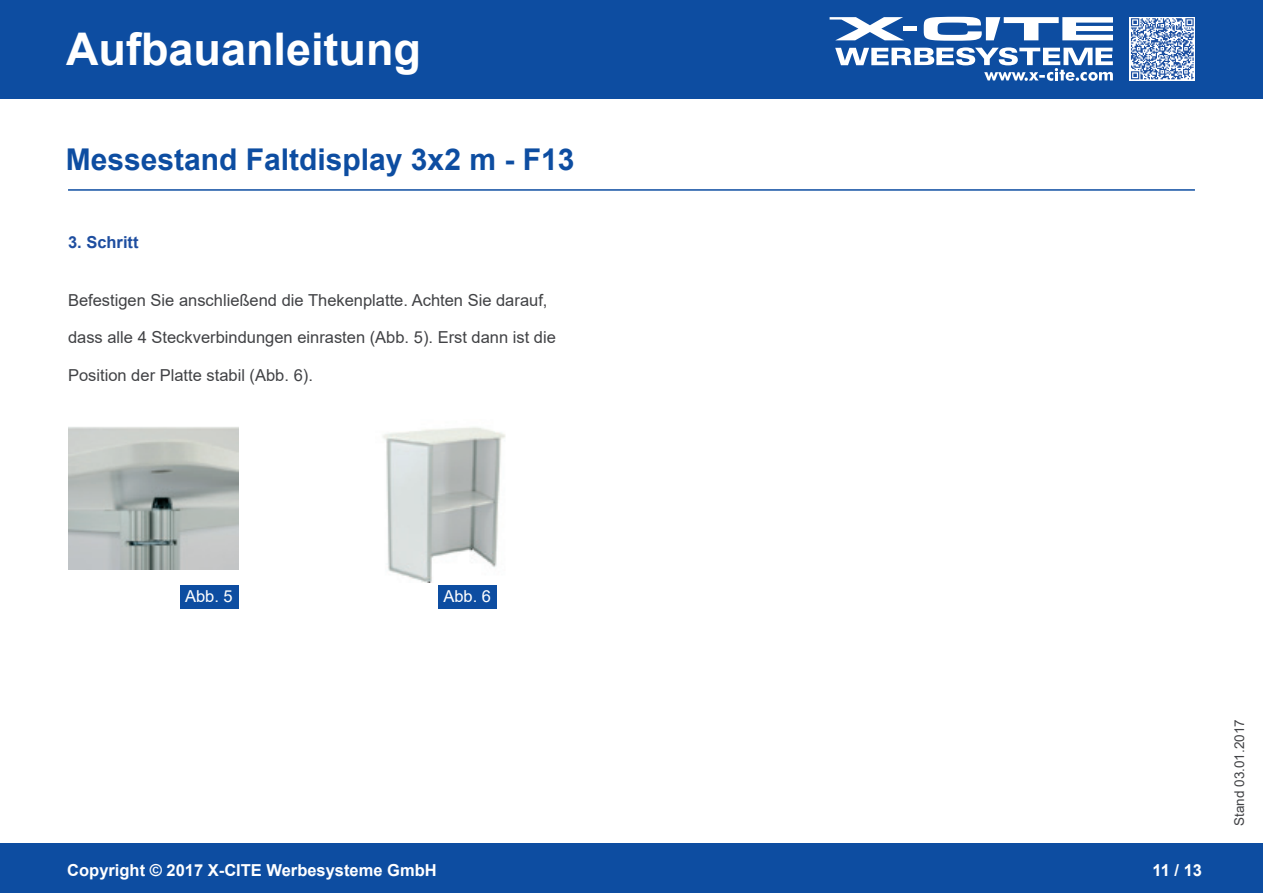
<style>
.page{position:relative;width:1263px;height:893px;background:#fff}
.page>*{position:absolute;margin:0;border:0;box-sizing:border-box;transform-origin:0 0}
.t1{font:700 45px "Arial";color:#fff}
.t2{font:700 30px "Arial";color:#0d4da1}
.t3{font:16.5px "Arial";color:#414245}
.t4{font:700 16.5px "Arial";color:#fff}
.t5{font:16.5px "Arial";color:#fff}
.t6{font:700 16.5px "Arial";color:#1e4ea0}
.t7{font:13.5px "Arial";color:#414245}
</style>
<div class="page">
<div style="left:0;top:0;width:1263px;height:98px;background:#0d4da1"></div>
<div style="left:0;top:844px;width:1263px;height:49px;background:#0d4da1"></div>
<svg style="left:924px;top:17px;width:189px;height:24px"></svg>
<svg style="left:829px;top:17px;width:75px;height:23px"></svg>
<div style="left:903px;top:26px;width:14px;height:5px;background:#fff"></div>
<svg style="left:835px;top:47px;width:278px;height:34px"></svg>
<svg style="left:1130px;top:17px;width:65px;height:63px"></svg>
<svg style="left:1131px;top:18px;width:63px;height:61px;background:#8fa8d0"></svg>
<hr style="left:68px;top:189px;width:1127px;height:2px;background:#0d4da1">
<img style="left:68px;top:427px;width:170px;height:143px">
<img style="left:382px;top:427px;width:124px;height:155px">
<div style="left:180px;top:585px;width:58px;height:23px;background:#0d4da1"></div>
<div style="left:438px;top:585px;width:58px;height:23px;background:#0d4da1"></div>
<h1 class="t1" style="left:66px;top:18px;width:357px">Aufbauanleitung</h1>
<h2 class="t2" style="left:66px;top:138px;width:510px">Messestand Faltdisplay 3x2 m - F13</h2>
<p class="t6" style="left:68px;top:231px;width:72px">3. Schritt</p>
<p class="t3" style="left:68px;top:289px;width:481px">Befestigen Sie anschließend die Thekenplatte. Achten Sie darauf,</p>
<p class="t3" style="left:68px;top:326px;width:489px">dass alle 4 Steckverbindungen einrasten (Abb. 5). Erst dann ist die</p>
<p class="t3" style="left:68px;top:364px;width:246px">Position der Platte stabil (Abb. 6).</p>
<p class="t5" style="left:185px;top:585px;width:49px">Abb. 5</p>
<p class="t5" style="left:443px;top:585px;width:49px">Abb. 6</p>
<p class="t4" style="left:67px;top:858px;width:371px">Copyright © 2017 X-CITE Werbesysteme GmbH</p>
<p class="t4" style="left:1152px;top:858px;width:51px">11 / 13</p>
<p class="t7" style="left:1230px;top:826px;width:108px;rotate:-90deg">Stand 03.01.2017</p>
</div>
